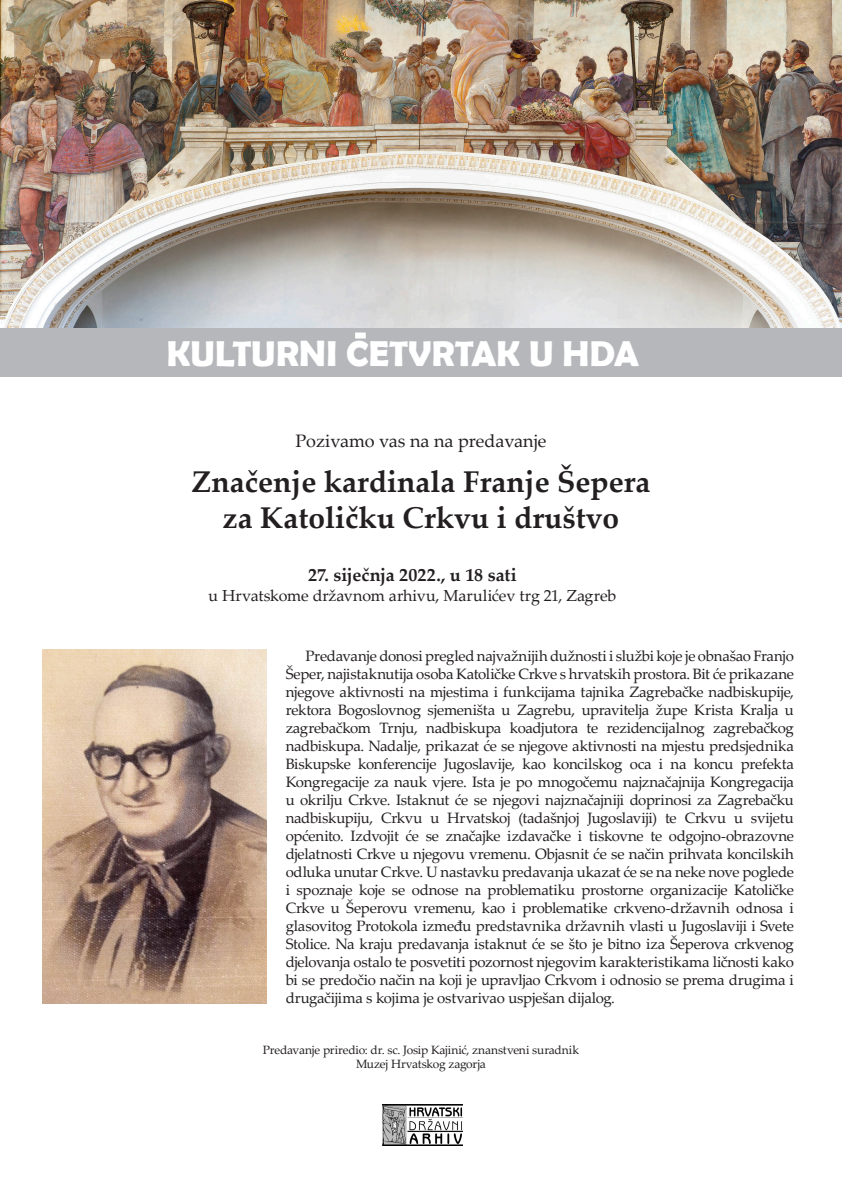
<style>
.page{position:relative;width:842px;height:1191px;background:#fff}
.page>*{position:absolute;margin:0;border:0;box-sizing:border-box;transform-origin:0 0}
.t1{font:700 36px "Berlin Sans FB Demi";color:#fff}
.t2{font:700 30px "Palatino Linotype";color:#231f20}
.t3{font:18px "Palatino Linotype";color:#231f20}
.t4{font:700 18px "Palatino Linotype";letter-spacing:-.005em;color:#231f20}
.t5{font:16px "Palatino Linotype";letter-spacing:-.01em;color:#231f20}
.t6{font:15px/18px "Palatino Linotype";letter-spacing:-.015em;color:#231f20;text-align:justify}
.t7{font:12px/14.4px "Palatino Linotype";letter-spacing:-.015em;color:#231f20;text-align:center}
</style>
<div class="page">
<div style="left:0;top:304px;width:842px;height:73px;background:#b6b7bb"></div>
<img style="left:0;top:0;width:842px;height:327px">
<div style="left:355px;top:332px;width:11px;height:6px;background:#fff"></div>
<img style="left:383px;top:1104px;width:79px;height:41px">
<img style="left:43px;top:650px;width:223px;height:353px">
<p class="t1" style="left:167px;top:333px;width:474px">KULTURNI CETVRTAK U HDA</p>
<p class="t3" style="left:295px;top:428px;width:253px">Pozivamo vas na na predavanje</p>
<p class="t2" style="left:191px;top:460px;width:461px">Značenje kardinala Franje Šepera</p>
<p class="t2" style="left:223px;top:496px;width:398px">za Katoličku Crkvu i društvo</p>
<p class="t4" style="left:308px;top:562px;width:210px">27. siječnja 2022., u 18 sati</p>
<p class="t5" style="left:209px;top:584px;width:409px">u Hrvatskome državnom arhivu, Marulićev trg 21, Zagreb</p>
<p class="t6" style="left:286px;top:646px;width:510px;text-indent:20px">Predavanje donosi pregled najvažnijih dužnosti i službi koje je obnašao Franjo Šeper, najistaknutija osoba Katoličke Crkve s hrvatskih prostora. Bit će prikazane njegove aktivnosti na mjestima i funkcijama tajnika Zagrebačke nadbiskupije, rektora Bogoslovnog sjemeništa u Zagrebu, upravitelja župe Krista Kralja u zagrebačkom Trnju, nadbiskupa koadjutora te rezidencijalnog zagrebačkog nadbiskupa. Nadalje, prikazat će se njegove aktivnosti na mjestu predsjednika Biskupske konferencije Jugoslavije, kao koncilskog oca i na koncu prefekta Kongregacije za nauk vjere. Ista je po mnogočemu najznačajnija Kongregacija u okrilju Crkve. Istaknut će se njegovi najznačajniji doprinosi za Zagrebačku nadbiskupiju, Crkvu u Hrvatskoj (tadašnjoj Jugoslaviji) te Crkvu u svijetu općenito. Izdvojit će se značajke izdavačke i tiskovne te odgojno-obrazovne djelatnosti Crkve u njegovu vremenu. Objasnit će se način prihvata koncilskih odluka unutar Crkve. U nastavku predavanja ukazat će se na neke nove poglede i spoznaje koje se odnose na problematiku prostorne organizacije Katoličke Crkve u Šeperovu vremenu, kao i problematike crkveno-državnih odnosa i glasovitog Protokola između predstavnika državnih vlasti u Jugoslaviji i Svete Stolice. Na kraju predavanja istaknut će se što je bitno iza Šeperova crkvenog djelovanja ostalo te posvetiti pozornost njegovim karakteristikama ličnosti kako bi se predočio način na koji je upravljao Crkvom i odnosio se prema drugima i drugačijima s kojima je ostvarivao uspješan dijalog.</p>
<p class="t7" style="left:263px;top:1042px;width:318px">Predavanje priredio: dr. sc. Josip Kajinić, znanstveni suradnik<br>Muzej Hrvatskog zagorja</p>
</div>
